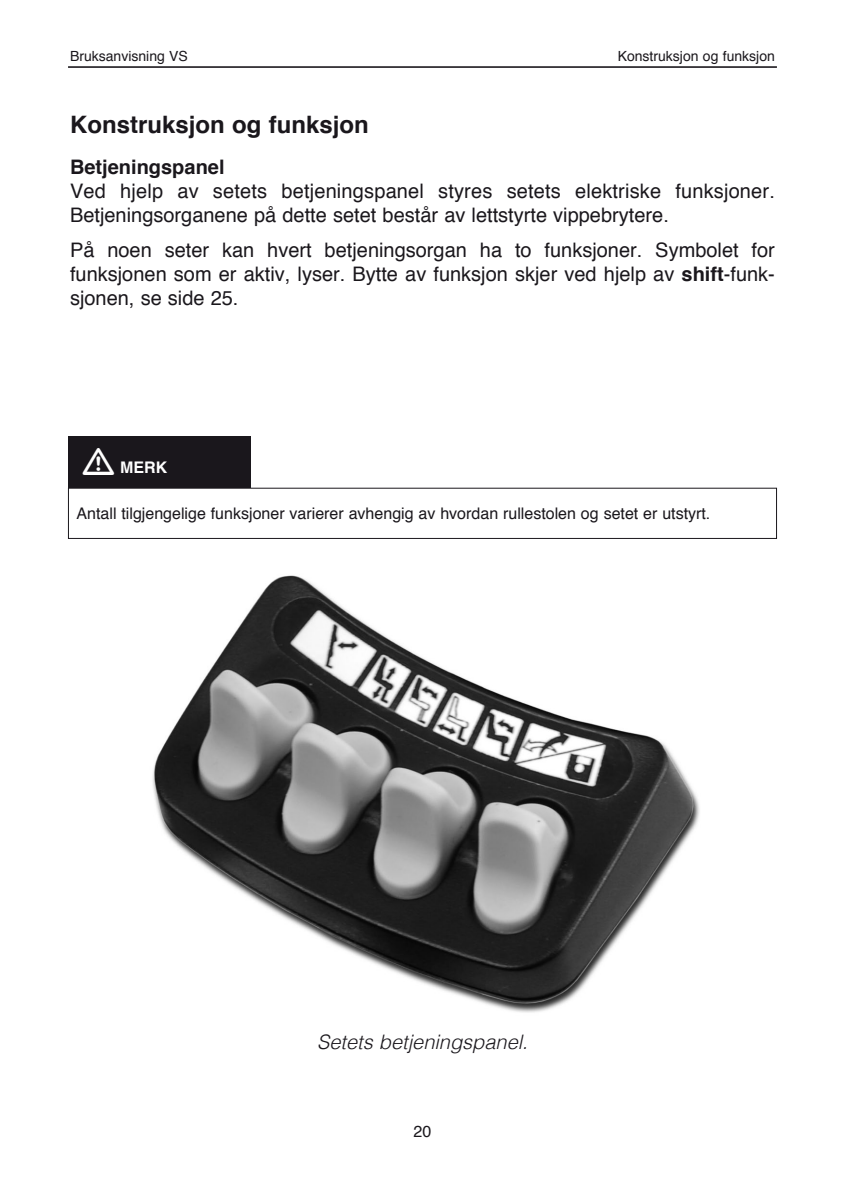
<style>
.page{position:relative;width:845px;height:1191px;background:#fff}
.page>*{position:absolute;margin:0;border:0;box-sizing:border-box;transform-origin:0 0}
.t1{font:700 24px "Helvetica";color:#1a171c}
.t2{font:20px/24px "Helvetica";color:#1a171c}
.t3{font:italic 300 20px "Helvetica";color:#1a171c}
.t4{font:700 20px "Helvetica";color:#1a171c}
.t5{font:16px "Helvetica";color:#1a171c}
.t6{font:700 16px "Helvetica";color:#fff}
.t7{font:14px "Helvetica";color:#1a171c}
.s1{font-weight:700}
</style>
<div class="page">
<hr style="left:68px;top:66px;width:709px;height:2px;background:#1a171c">
<img style="left:152px;top:575px;width:548px;height:438px">
<div style="left:68px;top:488px;width:709px;height:51px;border:1px solid #1a171c"></div>
<div style="left:68px;top:437px;width:183px;height:51px;background:#1a171c"></div>
<p class="t7" style="left:70px;top:45px;width:119px">Bruksanvisning VS</p>
<p class="t7" style="left:617px;top:45px;width:159px">Konstruksjon og funksjon</p>
<p class="t1" style="left:70px;top:106px;width:300px">Konstruksjon og funksjon</p>
<p class="t4" style="left:70px;top:150px;width:156px">Betjeningspanel</p>
<p class="t2" style="left:70px;top:179px;width:706px">Ved hjelp av setets betjeningspanel styres setets elektriske funksjoner.<br>Betjeningsorganene på dette setet består av lettstyrte vippebrytere.</p>
<p class="t2" style="left:70px;top:238px;width:706px;text-align:justify">På noen seter kan hvert betjeningsorgan ha to funksjoner. Symbolet for funksjonen som er aktiv, lyser. Bytte av funksjon skjer ved hjelp av <span class="s1">shift</span>-funk&shy;sjonen, se side 25.</p>
<p class="t6" style="left:120px;top:454px;width:49px">MERK</p>
<p class="t5" style="left:77px;top:501px;width:635px">Antall tilgjengelige funksjoner varierer avhengig av hvordan rullestolen og setet er utstyrt.</p>
<p class="t3" style="left:317px;top:1029px;width:212px">Setets betjeningspanel.</p>
<p class="t5" style="left:413px;top:1119px;width:19px">20</p>
</div>
